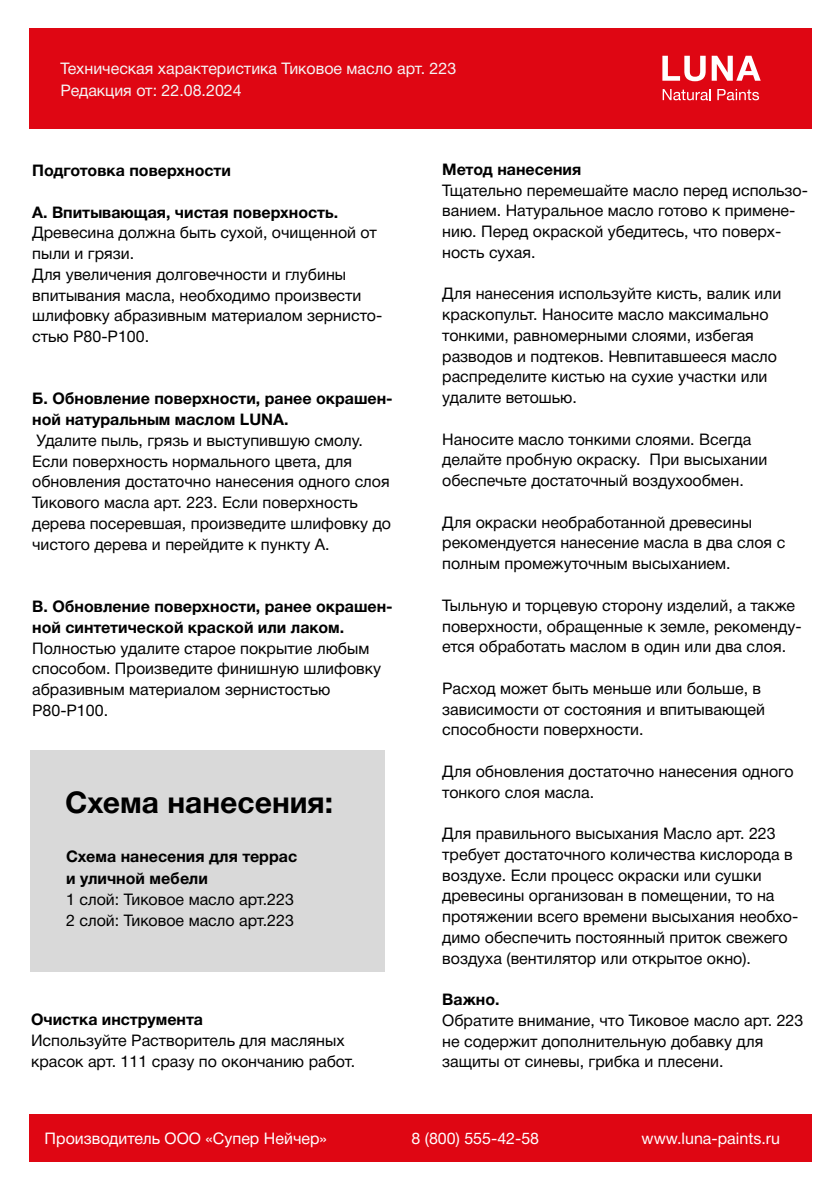
<style>
.page{position:relative;width:840px;height:1191px;background:#fff}
.page>*{position:absolute;margin:0;border:0;box-sizing:border-box;transform-origin:0 0}
.t1{font:700 30px "Helvetica Neue Cyr";color:#000}
.t2{font:16px/20.8px "Helvetica Neue Cyr";color:#000}
.t3{font:700 16px/20.8px "Helvetica Neue Cyr";color:#000}
.t4{font:16px/22px "Helvetica Neue Cyr";color:#f5f5f5}
.t5{font:16px "Helvetica Neue Cyr";color:#fff}
</style>
<div class="page">
<div style="left:29px;top:1114px;width:782px;height:48px;background:#df0613"></div>
<div style="left:29px;top:28px;width:782px;height:101px;background:#df0613"></div>
<svg style="left:662px;top:89px;width:48px;height:11px"></svg>
<svg style="left:717px;top:89px;width:41px;height:11px"></svg>
<svg style="left:662px;top:56px;width:43px;height:25px"></svg>
<svg style="left:711px;top:56px;width:49px;height:25px"></svg>
<div style="left:30px;top:750px;width:355px;height:222px;background:#d9d9d9"></div>
<p class="t4" style="left:60px;top:58px;width:397px">Техническая характеристика Тиковое масло арт. 223<br>Редакция от: 22.08.2024</p>
<p class="t3" style="left:32px;top:160px;width:200px">Подготовка поверхности</p>
<p class="t3" style="left:32px;top:202px;width:307px">A. Впитывающая, чистая поверхность.</p>
<p class="t2" style="left:32px;top:222px;width:351px">Древесина должна быть сухой, очищенной от пыли и грязи.<br>Для увеличения долговечности и глубины впитывания масла, необходимо произвести шлифовку абразивным материалом зернисто&shy;стью P80-P100.</p>
<p class="t3" style="left:32px;top:388px;width:362px">Б. Обновление поверхности, ранее окрашен&shy;ной натуральным маслом LUNA.</p>
<p class="t2" style="left:32px;top:430px;width:360px">Удалите пыль, грязь и выступившую смолу.<br>Если поверхность нормального цвета, для обновления достаточно нанесения одного слоя Тикового масла арт. 223. Если поверхность дерева посеревшая, произведите шлифовку до чистого дерева и перейдите к пункту А.</p>
<p class="t3" style="left:32px;top:596px;width:362px">В. Обновление поверхности, ранее окрашен&shy;ной синтетической краской или лаком.</p>
<p class="t2" style="left:32px;top:637px;width:350px">Полностью удалите старое покрытие любым способом. Произведите финишную шлифовку абразивным материалом зернистостью P80-P100.</p>
<h1 class="t1" style="left:65px;top:786px;width:269px">Схема нанесения:</h1>
<p class="t3" style="left:66px;top:845px;width:232px;line-height:22px">Схема нанесения для террас и уличной мебели</p>
<p class="t2" style="left:66px;top:889px;width:229px">1 слой: Тиковое масло арт.223<br>2 слой: Тиковое масло арт.223</p>
<p class="t3" style="left:31px;top:1009px;width:173px">Очистка инструмента</p>
<p class="t2" style="left:31px;top:1029px;width:325px">Используйте Растворитель для масляных красок арт. 111 сразу по окончанию работ.</p>
<p class="t3" style="left:442px;top:159px;width:140px">Метод нанесения</p>
<p class="t2" style="left:442px;top:180px;width:367px">Тщательно перемешайте масло перед использо&shy;ванием. Натуральное масло готово к примене&shy;нию. Перед окраской убедитесь, что поверх&shy;ность сухая.</p>
<p class="t2" style="left:442px;top:283px;width:340px">Для нанесения используйте кисть, валик или краскопульт. Наносите масло максимально тонкими, равномерными слоями, избегая разводов и подтеков. Невпитавшееся масло распределите кистью на сухие участки или удалите ветошью.</p>
<p class="t2" style="left:442px;top:429px;width:326px">Наносите масло тонкими слоями. Всегда делайте пробную окраску. При высыхании обеспечьте достаточный воздухообмен.</p>
<p class="t2" style="left:442px;top:512px;width:344px">Для окраски необработанной древесины рекомендуется нанесение масла в два слоя с полным промежуточным высыханием.</p>
<p class="t2" style="left:442px;top:595px;width:361px">Тыльную и торцевую сторону изделий, а также поверхности, обращенные к земле, рекоменду&shy;ется обработать маслом в один или два слоя.</p>
<p class="t2" style="left:442px;top:678px;width:324px">Расход может быть меньше или больше, в зависимости от состояния и впитывающей способности поверхности.</p>
<p class="t2" style="left:442px;top:761px;width:353px">Для обновления достаточно нанесения одного тонкого слоя масла.</p>
<p class="t2" style="left:442px;top:823px;width:357px">Для правильного высыхания Масло арт. 223 требует достаточного количества кислорода в воздухе. Если процесс окраски или сушки древесины организован в помещении, то на протяжении всего времени высыхания необхо&shy;димо обеспечить постоянный приток свежего воздуха (вентилятор или открытое окно).</p>
<p class="t3" style="left:442px;top:989px;width:59px">Важно.</p>
<p class="t2" style="left:442px;top:1010px;width:362px">Обратите внимание, что Тиковое масло арт. 223 не содержит дополнительную добавку для защиты от синевы, грибка и плесени.</p>
<p class="t5" style="left:45px;top:1129px;width:284px">Производитель ООО «Супер Нейчер»</p>
<p class="t5" style="left:411px;top:1129px;width:129px">8 (800) 555-42-58</p>
<p class="t5" style="left:641px;top:1129px;width:140px">www.luna-paints.ru</p>
</div>
